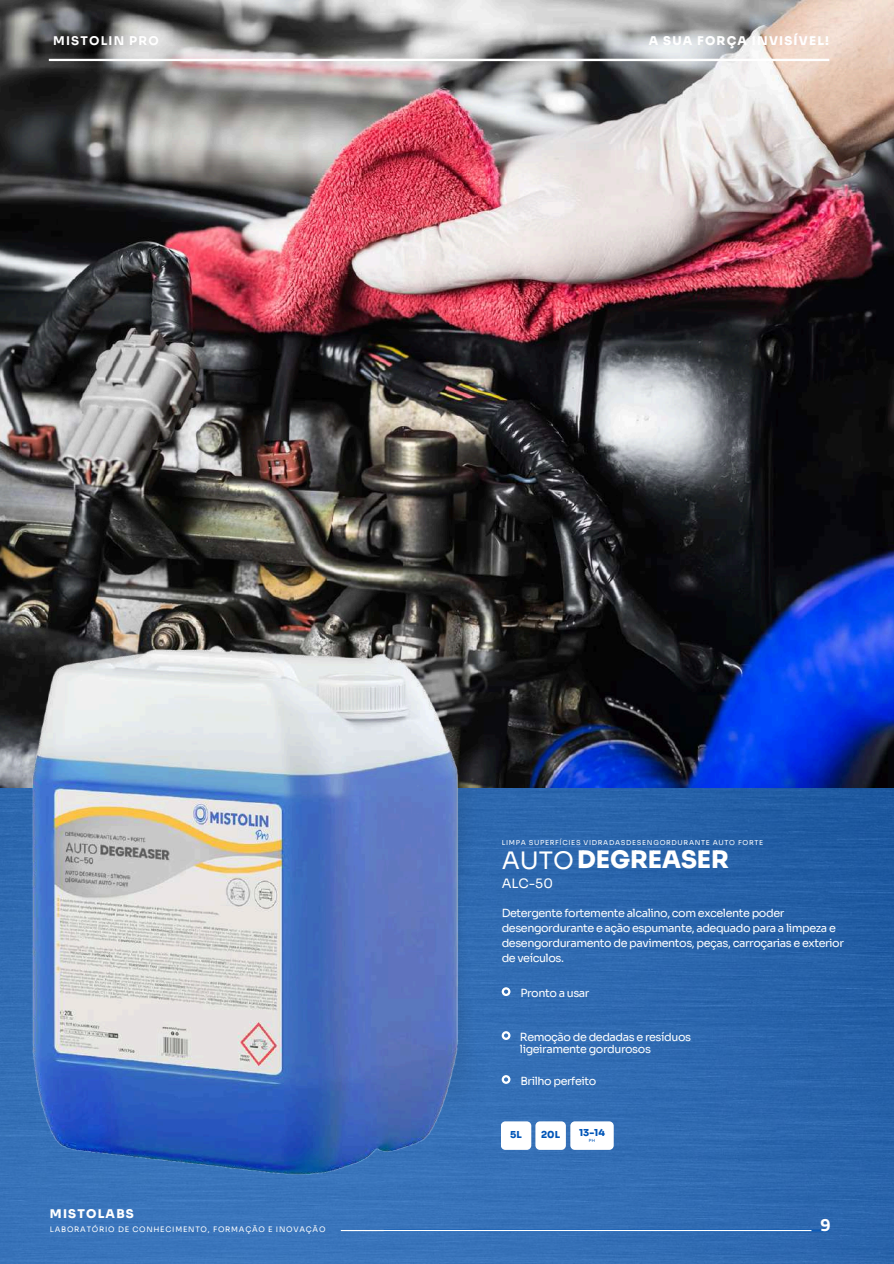
<style>
.page{position:relative;width:894px;height:1264px;background:#fff}
.page>*{position:absolute;margin:0;border:0;box-sizing:border-box;transform-origin:0 0}
.t1{font:800 24px "Sora";color:#fff}
.t2{font:700 18px "Titillium Web";color:#fff}
.t3{font:12.9px "Sora";color:#fff}
.t4{font:800 12px "Sora";letter-spacing:.1em;color:#fff}
.t5{font:700 12px "Sora";letter-spacing:.1em;color:#fff}
.t6{font:11.1px/14.9px "Sora";letter-spacing:-.04em;color:#fff}
.t7{font:800 9.6px "Sora";color:#0055b8}
.t8{font:7.5px "Sora";letter-spacing:.1em;color:#fff}
.t9{font:6.75px "Sora";letter-spacing:.1em;color:#fff}
.t10{font:4.2px "Sora";color:#0055b8}
.s1{font-weight:400}
</style>
<div class="page">
<img style="left:0;top:0;width:893px;height:788px">
<div style="left:0;top:788px;width:893px;height:475px;background:linear-gradient(to right,#407bc1,#2963aa)"></div>
<img style="left:0;top:583px;width:569px;height:642px">
<svg style="left:501px;top:1031px;width:9px;height:8px"></svg>
<svg style="left:501px;top:1075px;width:9px;height:8px"></svg>
<svg style="left:501px;top:987px;width:9px;height:9px"></svg>
<div style="left:570px;top:1121px;width:43px;height:28px;background:#fff;border-radius:4px"></div>
<div style="left:535px;top:1121px;width:30px;height:28px;background:#fff;border-radius:4px"></div>
<hr style="left:383px;top:1229px;width:446px;height:2px;background:#0055b8">
<hr style="left:341px;top:1229px;width:470px;height:2px;background:#fff">
<div style="left:500px;top:1121px;width:31px;height:28px;background:#fff;border-radius:4px"></div>
<hr style="left:49px;top:59px;width:780px;height:2px;background:#fff">
<p class="t5" style="left:53px;top:33px;width:107px">MISTOLIN PRO</p>
<p class="t4" style="left:648px;top:33px;width:182px">A SUA FORÇA INVISÍVEL!</p>
<p class="t9" style="left:501px;top:838px;width:263px">LIMPA SUPERFÍCIES VIDRADASDESENGORDURANTE AUTO FORTE</p>
<h1 class="t1" style="left:501px;top:845px;width:229px"><span class="s1">AUTO</span>DEGREASER</h1>
<p class="t3" style="left:501px;top:875px;width:53px">ALC-50</p>
<p class="t6" style="left:501px;top:905px;width:344px">Detergente fortemente alcalino, com excelente poder desengordurante e ação espumante, adequado para a limpeza e desengorduramento de pavimentos, peças, carroçarias e exterior de veículos.</p>
<p class="t6" style="left:520px;top:985px;width:71px">Pronto a usar</p>
<p class="t6" style="left:520px;top:1030px;width:173px;line-height:12.1px">Remoção de dedadas e resíduos ligeiramente gordurosos</p>
<p class="t6" style="left:520px;top:1073px;width:77px">Brilho perfeito</p>
<p class="t4" style="left:50px;top:1206px;width:85px">MISTOLABS</p>
<p class="t8" style="left:50px;top:1225px;width:277px">LABORATÓRIO DE CONHECIMENTO, FORMAÇÃO E INOVAÇÃO</p>
<p class="t7" style="left:510px;top:1129px;width:13px">5L</p>
<p class="t7" style="left:541px;top:1129px;width:20px">20L</p>
<p class="t7" style="left:579px;top:1126px;width:27px">13-14</p>
<p class="t10" style="left:588px;top:1138px;width:8px">PH</p>
<h2 class="t2" style="left:820px;top:1210px;width:12px">9</h2>
</div>
